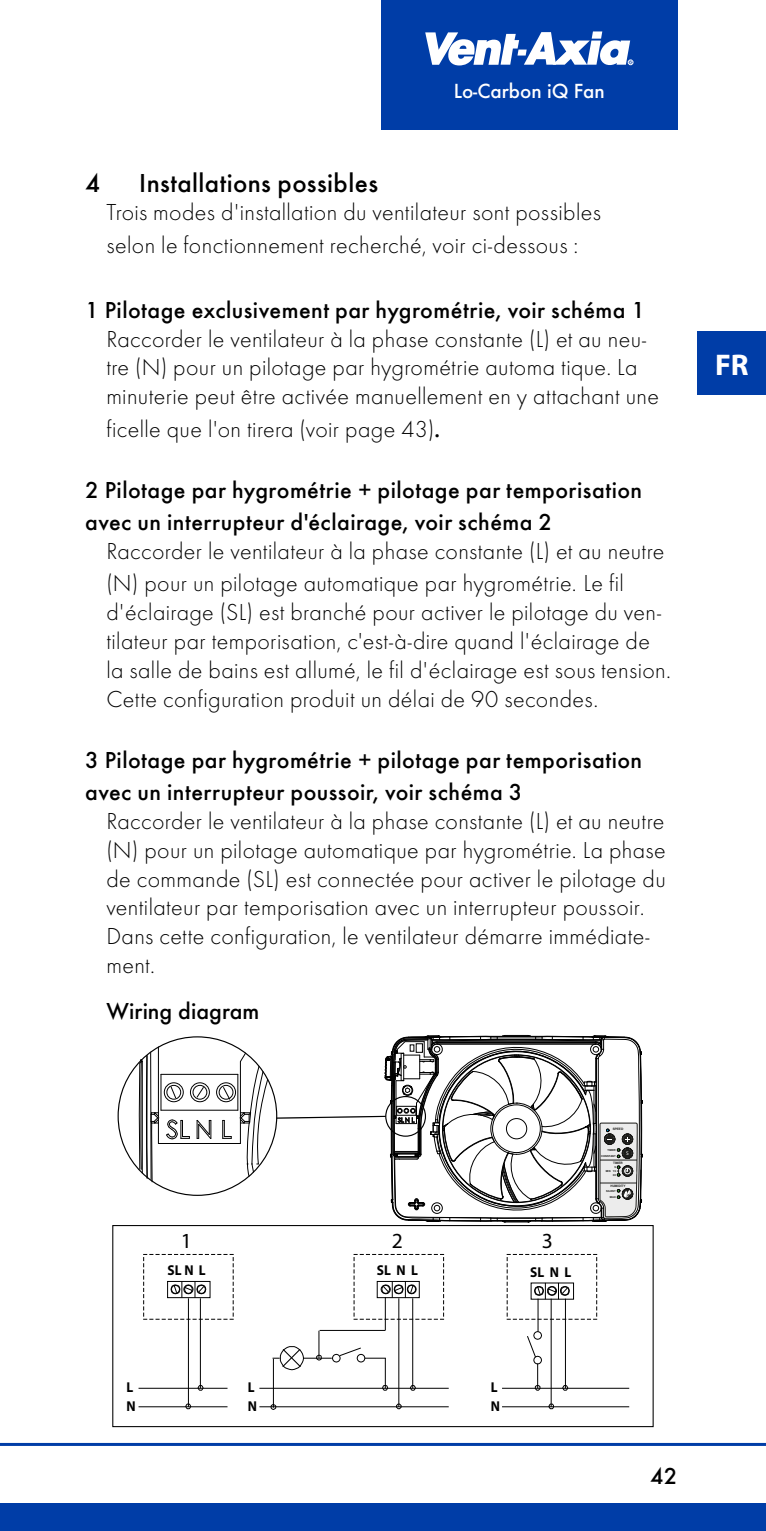
<style>
.page{position:relative;width:766px;height:1531px;background:#fff}
.page>*{position:absolute;margin:0;border:0;box-sizing:border-box;transform-origin:0 0}
.t1{font:700 30px "Myriad Pro";color:#fff}
.t2{font:500 27px "Futura T";letter-spacing:.015em;color:#000}
.t3{font:300 24px/28.8px "Futura T";letter-spacing:.015em;color:#000}
.t4{font:500 24px/32.4px "Futura T";letter-spacing:.02em;color:#000}
.t5{font:500 24px "Futura T";color:#000}
.t6{font:23.7px "Myriad Pro";color:#000}
.t7{font:21.6px "Myriad Pro";color:#000}
.t8{font:500 21.3px "Futura T";color:#fff}
.t9{font:700 15.6px "Myriad Pro";color:#000;scale:.93 1}
.t10{font:700 14.4px/18.9px "Myriad Pro";color:#000;scale:.93 1}
.t11{font:5.4px "Myriad Pro";color:#fff}
.t12{font:700 3px "Arial";color:#1d1d1b}
.s1{font-weight:500;font-size:27px}
</style>
<div class="page">
<div style="left:0;top:1503px;width:765px;height:28px;background:#003da7"></div>
<hr style="left:0;top:1443px;width:765px;height:3px;background:#003da7">
<div style="left:381px;top:0;width:296px;height:130px;background:#003da7"></div>
<svg style="left:425px;top:31px;width:208px;height:35px"></svg>
<div style="left:697px;top:331px;width:68px;height:64px;background:#003da7"></div>
<hr style="left:158px;top:1047px;width:1px;height:70px;background:#000">
<svg style="left:138px;top:1052px;width:131px;height:268px"></svg>
<hr style="left:200px;top:1299px;width:1px;height:89px;background:#000">
<hr style="left:188px;top:1299px;width:1px;height:107px;background:#000">
<hr style="left:139px;top:1406px;width:88px;height:1px;background:#000">
<hr style="left:139px;top:1388px;width:88px;height:1px;background:#000">
<svg style="left:197px;top:1385px;width:7px;height:6px"></svg>
<svg style="left:185px;top:1403px;width:7px;height:6px"></svg>
<hr style="left:412px;top:1299px;width:1px;height:89px;background:#000">
<hr style="left:398px;top:1299px;width:1px;height:107px;background:#000">
<hr style="left:260px;top:1406px;width:188px;height:1px;background:#000">
<hr style="left:260px;top:1388px;width:188px;height:1px;background:#000">
<hr style="left:384px;top:1297px;width:2px;height:32px;background:#000">
<hr style="left:384px;top:1358px;width:2px;height:30px;background:#000">
<hr style="left:273px;top:1359px;width:1px;height:48px;background:#000">
<hr style="left:320px;top:1330px;width:65px;height:1px;background:#000">
<svg style="left:381px;top:1385px;width:7px;height:6px"></svg>
<svg style="left:409px;top:1385px;width:7px;height:6px"></svg>
<svg style="left:395px;top:1403px;width:7px;height:7px"></svg>
<svg style="left:270px;top:1403px;width:6px;height:7px"></svg>
<svg style="left:273px;top:1331px;width:112px;height:39px"></svg>
<svg style="left:275px;top:1034px;width:368px;height:286px"></svg>
<hr style="left:564px;top:1299px;width:1px;height:89px;background:#000">
<hr style="left:550px;top:1299px;width:1px;height:107px;background:#000">
<hr style="left:502px;top:1406px;width:126px;height:1px;background:#000">
<hr style="left:502px;top:1388px;width:126px;height:1px;background:#000">
<hr style="left:537px;top:1299px;width:1px;height:32px;background:#000">
<svg style="left:526px;top:1330px;width:16px;height:61px"></svg>
<svg style="left:561px;top:1385px;width:7px;height:6px"></svg>
<svg style="left:547px;top:1403px;width:7px;height:6px"></svg>
<p class="t8" style="left:453px;top:79px;width:153px">Lo-Carbon iQ Fan</p>
<p class="t2" style="left:85px;top:167px;width:17px">4</p>
<p class="t2" style="left:139px;top:167px;width:240px">Installations possibles</p>
<p class="t3" style="left:106px;top:196px;width:496px;line-height:32.4px">Trois modes d'installation du ventilateur sont possibles selon le fonctionnement recherché, voir ci-dessous :</p>
<p class="t4" style="left:85px;top:293px;width:561px">1 Pilotage exclusivement par hygrométrie, voir schéma 1</p>
<p class="t3" style="left:106px;top:324px;width:554px">Raccorder le ventilateur à la phase constante (L) et au neu&shy;tre (N) pour un pilotage par hygrométrie automa tique. La minuterie peut être activée manuellement en y attachant une</p>
<p class="t3" style="left:106px;top:414px;width:336px">ficelle que l'on tirera (voir page 43)<span class="s1">.</span></p>
<p class="t4" style="left:85px;top:473px;width:558px">2 Pilotage par hygrométrie + pilotage par temporisation avec un interrupteur d'éclairage, voir schéma 2</p>
<p class="t3" style="left:106px;top:535px;width:559px;line-height:32.4px">Raccorder le ventilateur à la phase constante (L) et au neutre (N) pour un pilotage automatique par hygrométrie. Le fil</p>
<p class="t3" style="left:106px;top:598px;width:566px">d'éclairage (SL) est branché pour activer le pilotage du ven&shy;tilateur par temporisation, c'est-à-dire quand l'éclairage de la salle de bains est allumé, le fil d'éclairage est sous tension.<br>Cette configuration produit un délai de 90 secondes.</p>
<p class="t4" style="left:85px;top:743px;width:558px">3 Pilotage par hygrométrie + pilotage par temporisation avec un interrupteur poussoir, voir schéma 3</p>
<p class="t3" style="left:106px;top:806px;width:561px">Raccorder le ventilateur à la phase constante (L) et au neutre (N) pour un pilotage automatique par hygrométrie. La phase de commande (SL) est connectée pour activer le pilotage du ventilateur par temporisation avec un interrupteur poussoir.<br>Dans cette configuration, le ventilateur démarre immédiate&shy;ment.</p>
<p class="t5" style="left:106px;top:996px;width:154px">Wiring diagram</p>
<p class="t12" style="left:612px;top:1126px;width:12px">SPEED</p>
<p class="t11" style="left:626px;top:1149px;width:4px">S</p>
<p class="t7" style="left:181px;top:1227px;width:13px">1</p>
<p class="t7" style="left:392px;top:1227px;width:13px">2</p>
<p class="t7" style="left:541px;top:1227px;width:13px">3</p>
<p class="t10" style="left:167px;top:1260px;width:43px">SL N L</p>
<p class="t10" style="left:377px;top:1260px;width:45px">SL N L</p>
<p class="t10" style="left:530px;top:1262px;width:45px">SL N L</p>
<p class="t6" style="left:542px;top:1233px;width:14px">3</p>
<p class="t9" style="left:361px;top:1269px;width:50px">SL N L</p>
<p class="t9" style="left:529px;top:1271px;width:50px">SL N L</p>
<p class="t12" style="left:613px;top:1161px;width:11px">TIMER</p>
<p class="t12" style="left:610px;top:1184px;width:17px">HUMIDITY</p>
<p class="t10" style="left:126px;top:1377px;width:11px">L<br>N</p>
<p class="t10" style="left:248px;top:1377px;width:11px">L<br>N</p>
<p class="t10" style="left:490px;top:1377px;width:11px">L<br>N</p>
<p class="t9" style="left:486px;top:1397px;width:10px">L</p>
<p class="t4" style="left:650px;top:1459px;width:29px">42</p>
<p class="t1" style="left:715px;top:345px;width:35px">FR</p>
</div>
